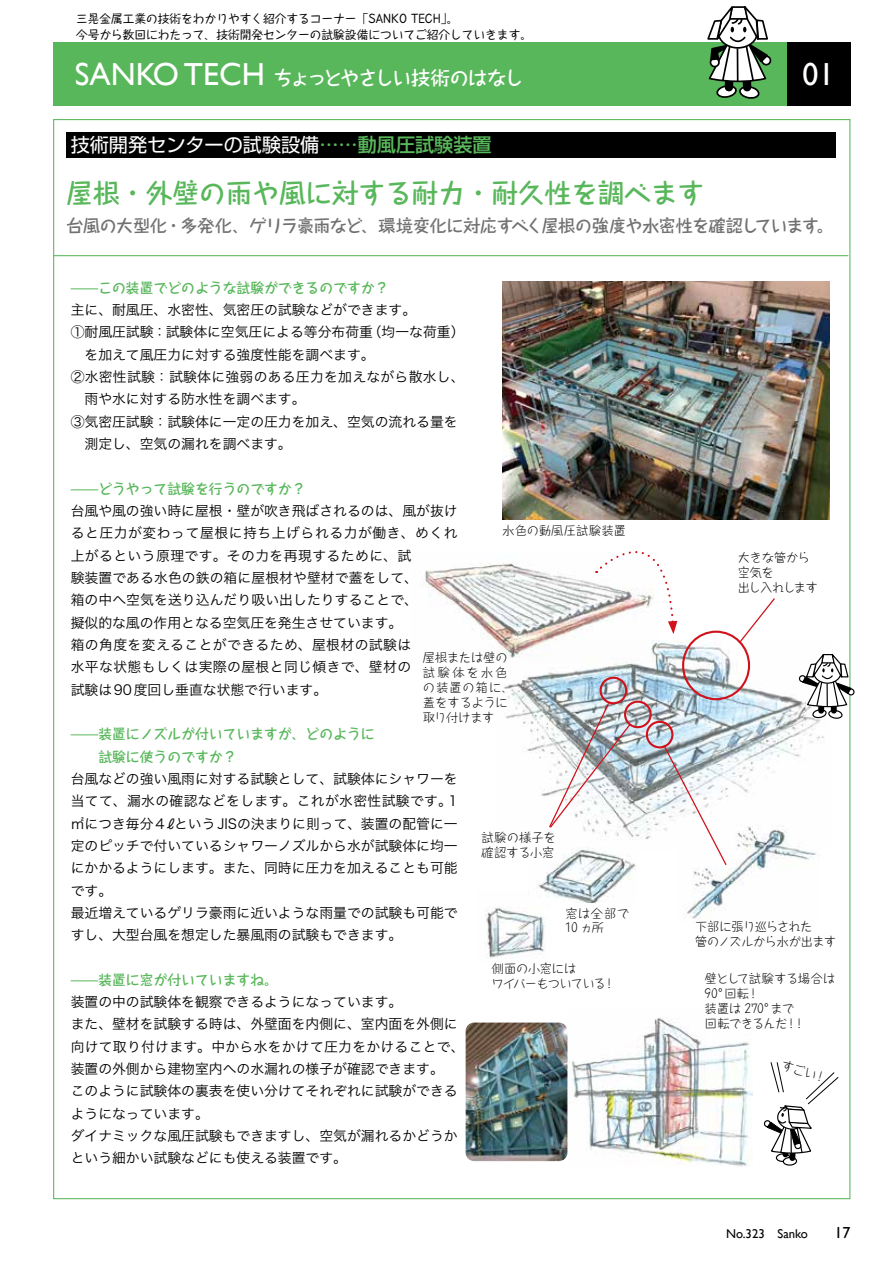
<style>
.page{position:relative;width:893px;height:1263px;background:#fff}
.page>*{position:absolute;margin:0;border:0;box-sizing:border-box;transform-origin:0 0}
.t1{font:31.95px "Gill Sans";color:#fff}
.t2{font:700 26.55px "Taka Hand Std De";color:#59b75b}
.t3{font:700 19.2px "Taka Hand Std De";letter-spacing:-.08em;color:#fff}
.t4{font:19.2px "Shin Go Pr 6";color:#fff}
.t5{font:700 16.95px "Taka Hand Std De";letter-spacing:-.03em;color:#727171}
.t6{font:15.9px "Gill Sans";color:#000}
.t7{font:13.8px/22.4px "Hira Kaku Pro N W3";color:#000}
.t8{font:700 13.8px/22.4px "Taka Hand Std De";color:#59b75b}
.t9{font:13.8px "Hira Kaku Pro N W3";letter-spacing:.02em;color:#000}
.t10{font:12.75px "Gill Sans";color:#000}
.t11{font:300 12.15px/14.9px "Taka Hand Std";letter-spacing:-.015em;color:#000}
.t12{font:300 12.15px/14.9px "Taka Hand Std";letter-spacing:-.035em;color:#000}
.t13{font:300 12.15px/14.9px "Taka Hand Std";letter-spacing:.005em;color:#000}
.t14{font:300 12.15px/14.9px "Taka Hand Std";letter-spacing:-.045em;color:#000}
.t15{font:300 12.15px "Taka Hand Std";letter-spacing:.015em;color:#000}
.t16{font:300 12.15px/14.9px "Taka Hand Std";letter-spacing:.035em;color:#000}
.t17{font:500 11.7px/15.9px "Taka Hand Std";color:#000}
.s1{font-family:"Gill Sans";font-weight:400;font-size:31.95px}
.s2{font-weight:500;color:#59b75b}
</style>
<div class="page">
<hr style="left:53px;top:255px;width:795px;height:1px;background:#59b75b">
<img style="left:569px;top:1017px;width:184px;height:149px">
<img style="left:504px;top:641px;width:321px;height:199px">
<img style="left:486px;top:893px;width:59px;height:65px">
<img style="left:530px;top:847px;width:106px;height:55px">
<img style="left:684px;top:817px;width:136px;height:102px">
<div style="left:600px;top:677px;width:27px;height:27px;border:2px solid #d0121b;border-radius:50%"></div>
<div style="left:624px;top:701px;width:28px;height:27px;border:2px solid #d0121b;border-radius:50%"></div>
<div style="left:646px;top:721px;width:27px;height:27px;border:2px solid #d0121b;border-radius:50%"></div>
<div style="left:682px;top:631px;width:68px;height:69px;border:2px solid #d0121b;border-radius:50%"></div>
<svg style="left:548px;top:701px;width:84px;height:128px"></svg>
<svg style="left:738px;top:598px;width:38px;height:46px"></svg>
<svg style="left:662px;top:743px;width:66px;height:123px"></svg>
<img style="left:422px;top:563px;width:236px;height:100px">
<div style="left:54px;top:43px;width:734px;height:63px;background:#59b75b"></div>
<div style="left:787px;top:43px;width:63px;height:63px;background:#000"></div>
<div style="left:66px;top:132px;width:770px;height:25px;background:#000"></div>
<img style="left:502px;top:282px;width:328px;height:238px">
<svg style="left:596px;top:551px;width:81px;height:83px"></svg>
<div style="left:761px;top:55px;width:10px;height:11px;border:2px solid #000;border-radius:50%"></div>
<svg style="left:706px;top:6px;width:64px;height:93px"></svg>
<div style="left:847px;top:688px;width:8px;height:8px;border:1px solid #000;border-radius:3px"></div>
<div style="left:799px;top:675px;width:7px;height:7px;border:1px solid #000;border-radius:3px"></div>
<svg style="left:801px;top:650px;width:53px;height:69px"></svg>
<img style="left:466px;top:1022px;width:101px;height:139px">
<div style="left:783px;top:1157px;width:14px;height:9px;border:1px solid #000;border-radius:50%"></div>
<div style="left:764px;top:1120px;width:7px;height:7px;border:1px solid #000;border-radius:50%"></div>
<svg style="left:766px;top:1062px;width:73px;height:102px"></svg>
<p class="t17" style="left:76px;top:10px;width:458px">三晃金属工業の技術をわかりやすく紹介するコーナー「SANKO TECH」。<br>今号から数回にわたって、技術開発センターの試験設備についてご紹介していきます。</p>
<h3 class="t3" style="left:75px;top:64px;width:450px"><span class="s1">SANKO TECH</span> ちょっとやさしい技術のはなし</h3>
<h1 class="t1" style="left:803px;top:56px;width:33px">01</h1>
<h3 class="t4" style="left:71px;top:129px;width:422px">技術開発センターの試験設備<span class="s2">……動風圧試験装置</span></h3>
<h2 class="t2" style="left:66px;top:174px;width:639px">屋根・外壁の雨や風に対する耐力・耐久性を調べます</h2>
<p class="t5" style="left:66px;top:214px;width:769px">台風の大型化・多発化、ゲリラ豪雨など、環境変化に対応すべく屋根の強度や水密性を確認しています。</p>
<p class="t8" style="left:71px;top:275px;width:319px">——この装置でどのような試験ができるのですか？</p>
<p class="t7" style="left:71px;top:298px;width:347px">主に、耐風圧、水密性、気密圧の試験などができます。</p>
<p class="t7" style="left:71px;top:320px;width:395px">①耐風圧試験：試験体に空気圧による等分布荷重（均一な荷重）</p>
<p class="t7" style="left:85px;top:342px;width:292px">を加えて風圧力に対する強度性能を調べます。</p>
<p class="t9" style="left:71px;top:365px;width:395px">②水密性試験：試験体に強弱のある圧力を加えながら散水し、</p>
<p class="t7" style="left:85px;top:387px;width:223px">雨や水に対する防水性を調べます。</p>
<p class="t7" style="left:71px;top:409px;width:388px">③気密圧試験：試験体に一定の圧力を加え、空気の流れる量を</p>
<p class="t7" style="left:85px;top:432px;width:209px">測定し、空気の漏れを調べます。</p>
<p class="t8" style="left:71px;top:476px;width:236px">——どうやって試験を行うのですか？</p>
<p class="t7" style="left:71px;top:499px;width:388px">台風や風の強い時に屋根・壁が吹き飛ばされるのは、風が抜けると圧力が変わって屋根に持ち上げられる力が働き、めくれ上がるという原理です。その力を再現するために、試<br>験装置である水色の鉄の箱に屋根材や壁材で蓋をして、<br>箱の中へ空気を送り込んだり吸い出したりすることで、<br>擬似的な風の作用となる空気圧を発生させています。<br>箱の角度を変えることができるため、屋根材の試験は<br>水平な状態もしくは実際の屋根と同じ傾きで、壁材の<br>試験は90度回し垂直な状態で行います。</p>
<p class="t8" style="left:98px;top:721px;width:278px;text-indent:-28px">——装置にノズルが付いていますが、どのように試験に使うのですか？</p>
<p class="t7" style="left:71px;top:766px;width:388px">台風などの強い風雨に対する試験として、試験体にシャワーを当てて、漏水の確認などをします。これが水密性試験です。1㎡につき毎分4ℓという JISの決まりに則って、装置の配管に一定のピッチで付いているシャワーノズルから水が試験体に均一にかかるようにします。また、同時に圧力を加えることも可能です。<br>最近増えているゲリラ豪雨に近いような雨量での試験も可能ですし、大型台風を想定した暴風雨の試験もできます。</p>
<p class="t8" style="left:71px;top:967px;width:209px">——装置に窓が付いていますね。</p>
<p class="t7" style="left:71px;top:990px;width:395px">装置の中の試験体を観察できるようになっています。<br>また、壁材を試験する時は、外壁面を内側に、室内面を外側に向けて取り付けます。中から水をかけて圧力をかけることで、装置の外側から建物室内への水漏れの様子が確認できます。<br>このように試験体の裏表を使い分けてそれぞれに試験ができるようになっています。<br>ダイナミックな風圧試験もできますし、空気が漏れるかどうかという細かい試験などにも使える装置です。</p>
<p class="t15" style="left:502px;top:522px;width:125px">水色の動風圧試験装置</p>
<p class="t13" style="left:423px;top:649px;width:93px">屋根または壁の試験体を水色の装置の箱に、蓋をするように取り付けます</p>
<p class="t11" style="left:482px;top:829px;width:76px">試験の様子を確認する小窓</p>
<p class="t16" style="left:566px;top:904px;width:65px">窓は全部で<br>10 ヵ所</p>
<p class="t14" style="left:492px;top:960px;width:125px">側面の小窓には<br>ワイパーもついている！</p>
<p class="t12" style="left:738px;top:549px;width:82px">大きな管から空気を<br>出し入れします</p>
<p class="t12" style="left:695px;top:918px;width:143px">下部に張り巡らされた<br>管のノズルから水が出ます</p>
<p class="t11" style="left:705px;top:970px;width:132px">壁として試験する場合は<br>90°回転！<br>装置は 270°まで<br>回転できるんだ！！</p>
<p class="t11" style="left:784px;top:1057px;width:47px;rotate:16deg">すごい！</p>
<p class="t10" style="left:726px;top:1226px;width:83px">No.323 Sanko</p>
<p class="t6" style="left:834px;top:1223px;width:17px">17</p>
</div>
